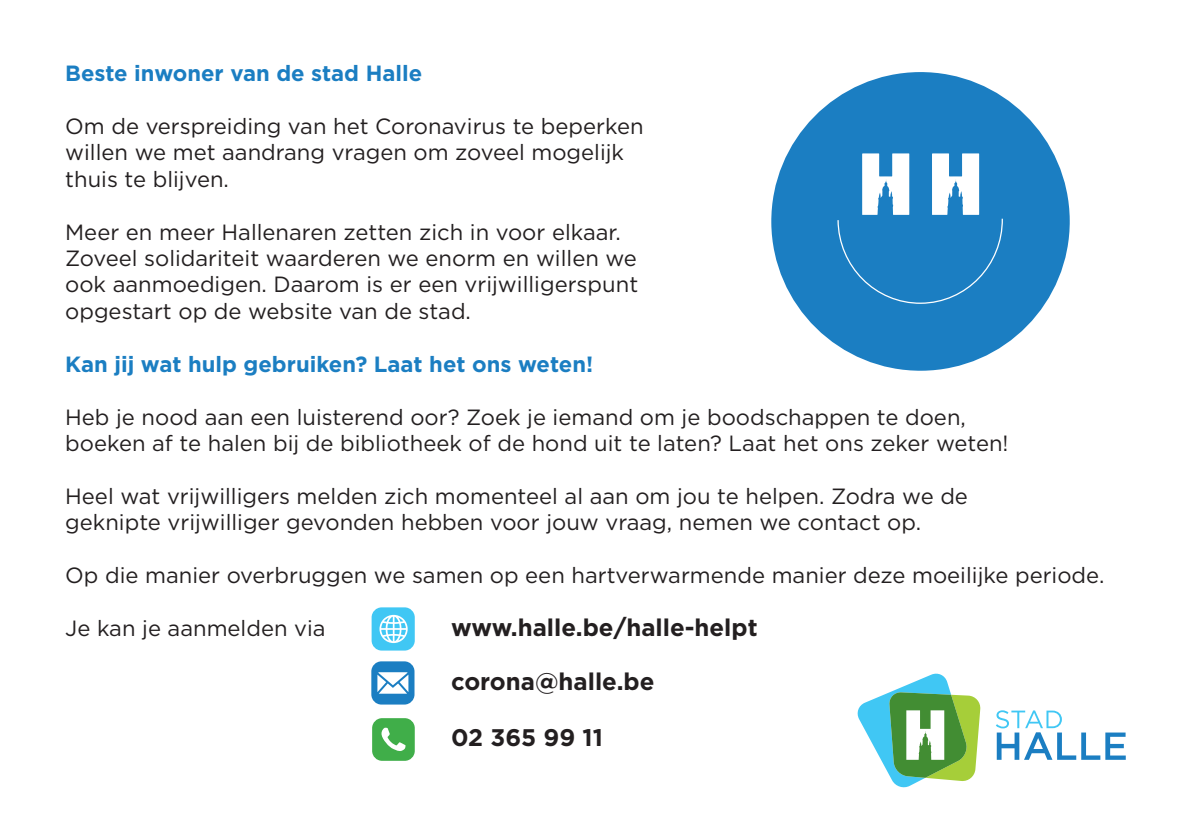
<style>
.page{position:relative;width:1191px;height:840px;background:#fff}
.page>*{position:absolute;margin:0;border:0;box-sizing:border-box;transform-origin:0 0}
.t1{font:700 24px "Gotham";color:#231f20}
.t2{font:22px/26.4px "Gotham";color:#231f20}
.t3{font:700 22px "Gotham";color:#1b7ec2}
</style>
<div class="page">
<svg style="left:771px;top:72px;width:299px;height:299px;fill:#1b7ec2"></svg>
<svg style="left:836px;top:153px;width:167px;height:151px"></svg>
<div style="left:372px;top:717px;width:43px;height:43px;background:#40ae49;border-radius:10px"></div>
<svg style="left:381px;top:727px;width:24px;height:24px"></svg>
<div style="left:371px;top:661px;width:43px;height:43px;background:#1b7ec2;border-radius:10px"></div>
<svg style="left:377px;top:672px;width:31px;height:21px"></svg>
<div style="left:371px;top:607px;width:44px;height:43px;background:#40c7f4;border-radius:10px"></div>
<svg style="left:379px;top:614px;width:29px;height:28px"></svg>
<svg style="left:996px;top:710px;width:129px;height:49px"></svg>
<svg style="left:857px;top:673px;width:123px;height:113px"></svg>
<p class="t3" style="left:65px;top:60px;width:358px">Beste inwoner van de stad Halle</p>
<p class="t2" style="left:65px;top:112px;width:580px">Om de verspreiding van het Coronavirus te beperken willen we met aandrang vragen om zoveel mogelijk thuis te blijven.</p>
<p class="t2" style="left:65px;top:218px;width:574px">Meer en meer Hallenaren zetten zich in voor elkaar.<br>Zoveel solidariteit waarderen we enorm en willen we ook aanmoedigen. Daarom is er een vrijwilligerspunt opgestart op de website van de stad.</p>
<p class="t3" style="left:65px;top:351px;width:529px">Kan jij wat hulp gebruiken? Laat het ons weten!</p>
<p class="t2" style="left:65px;top:403px;width:944px">Heb je nood aan een luisterend oor? Zoek je iemand om je boodschappen te doen, boeken af te halen bij de bibliotheek of de hond uit te laten? Laat het ons zeker weten!</p>
<p class="t2" style="left:65px;top:482px;width:904px">Heel wat vrijwilligers melden zich momenteel al aan om jou te helpen. Zodra we de geknipte vrijwilliger gevonden hebben voor jouw vraag, nemen we contact op.</p>
<p class="t2" style="left:65px;top:561px;width:1040px">Op die manier overbruggen we samen op een hartverwarmende manier deze moeilijke periode.</p>
<p class="t2" style="left:65px;top:614px;width:262px">Je kan je aanmelden via</p>
<p class="t1" style="left:451px;top:613px;width:308px">www.halle.be/halle-helpt</p>
<p class="t1" style="left:451px;top:667px;width:205px">corona@halle.be</p>
<p class="t1" style="left:451px;top:723px;width:153px">02 365 99 11</p>
</div>
